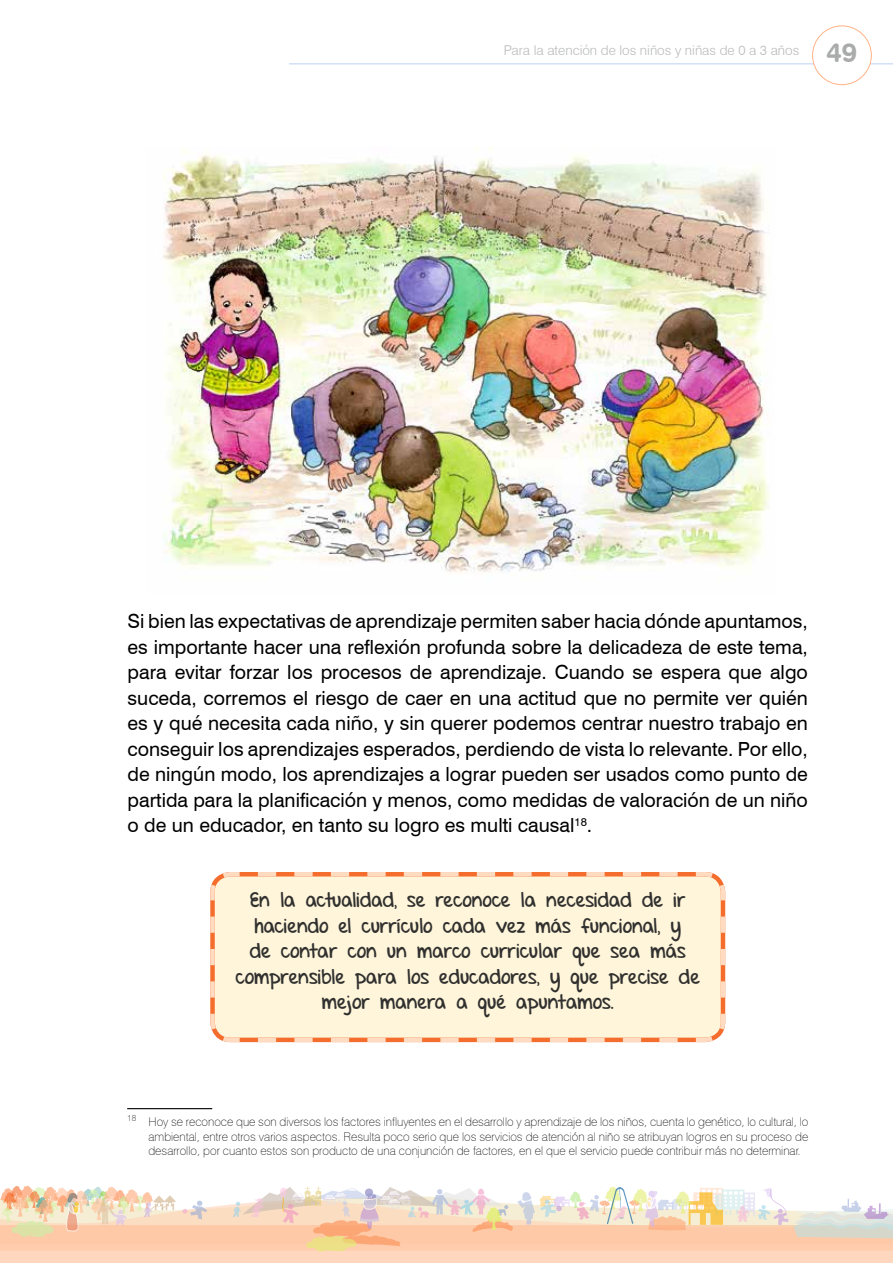
<style>
.page{position:relative;width:893px;height:1263px;background:#fff}
.page>*{position:absolute;margin:0;border:0;box-sizing:border-box;transform-origin:0 0}
.t1{font:20.25px/25.5px "Set Firetothe Rain";color:#30302f;text-align:center}
.t2{font:19.5px/25.5px "Swiss 721 BT";color:#000;text-align:justify}
.t3{font:300 13.5px "Swiss 721 BT";color:#b9baba}
.t4{font:100 12px/14.4px "Swiss 721 BT";color:#000;text-align:justify}
.s1{font-family:"Swiss 721 BT Bold Rounded";font-weight:400;font-size:27px;color:#aaabab}
</style>
<div class="page">
<div style="left:0;top:1225px;width:893px;height:38px;background:#ffd6be"></div>
<hr style="left:289px;top:63px;width:604px;height:2px;background:#d3dff6">
<div style="left:813px;top:26px;width:58px;height:59px;background:#fff;border-radius:50%"></div>
<div style="left:812px;top:26px;width:60px;height:59px;border:1px solid #ffb286;border-radius:50%"></div>
<svg style="left:0;top:1185px;width:893px;height:67px"></svg>
<img style="left:163px;top:148px;width:607px;height:425px">
<svg style="left:210px;top:872px;width:516px;height:171px;background:#feefd3"></svg>
<hr style="left:127px;top:1108px;width:85px;height:1px;background:#000">
<p class="t3" style="left:504px;top:42px;width:355px">Para la atención de los niños y niñas de 0 a 3 años <span class="s1">49</span></p>
<p class="t2" style="left:128px;top:608px;width:682px">Si bien las expectativas de aprendizaje permiten saber hacia dónde apuntamos, es importante hacer una reflexión profunda sobre la delicadeza de este tema, para evitar forzar los procesos de aprendizaje. Cuando se espera que algo suceda, corremos el riesgo de caer en una actitud que no permite ver quién es y qué necesita cada niño, y sin querer podemos centrar nuestro trabajo en conseguir los aprendizajes esperados, perdiendo de vista lo relevante. Por ello, de ningún modo, los aprendizajes a lograr pueden ser usados como punto de partida para la planificación y menos, como medidas de valoración de un niño o de un educador, en tanto su logro es multi causal<sup>18</sup>.</p>
<p class="t1" style="left:236px;top:889px;width:466px">En la actualidad, se reconoce la necesidad de ir haciendo el currículo cada vez más funcional, y<br>de contar con un marco curricular que sea más comprensible para los educadores, y que precise de mejor manera a qué apuntamos.</p>
<p class="t4" style="left:148px;top:1115px;width:661px;text-indent:-21px"><sup>18</sup> Hoy se reconoce que son diversos los factores influyentes en el desarrollo y aprendizaje de los niños, cuenta lo genético, lo cultural, lo ambiental, entre otros varios aspectos. Resulta poco serio que los servicios de atención al niño se atribuyan logros en su proceso de desarrollo, por cuanto estos son producto de una conjunción de factores, en el que el servicio puede contribuir más no determinar.</p>
</div>
